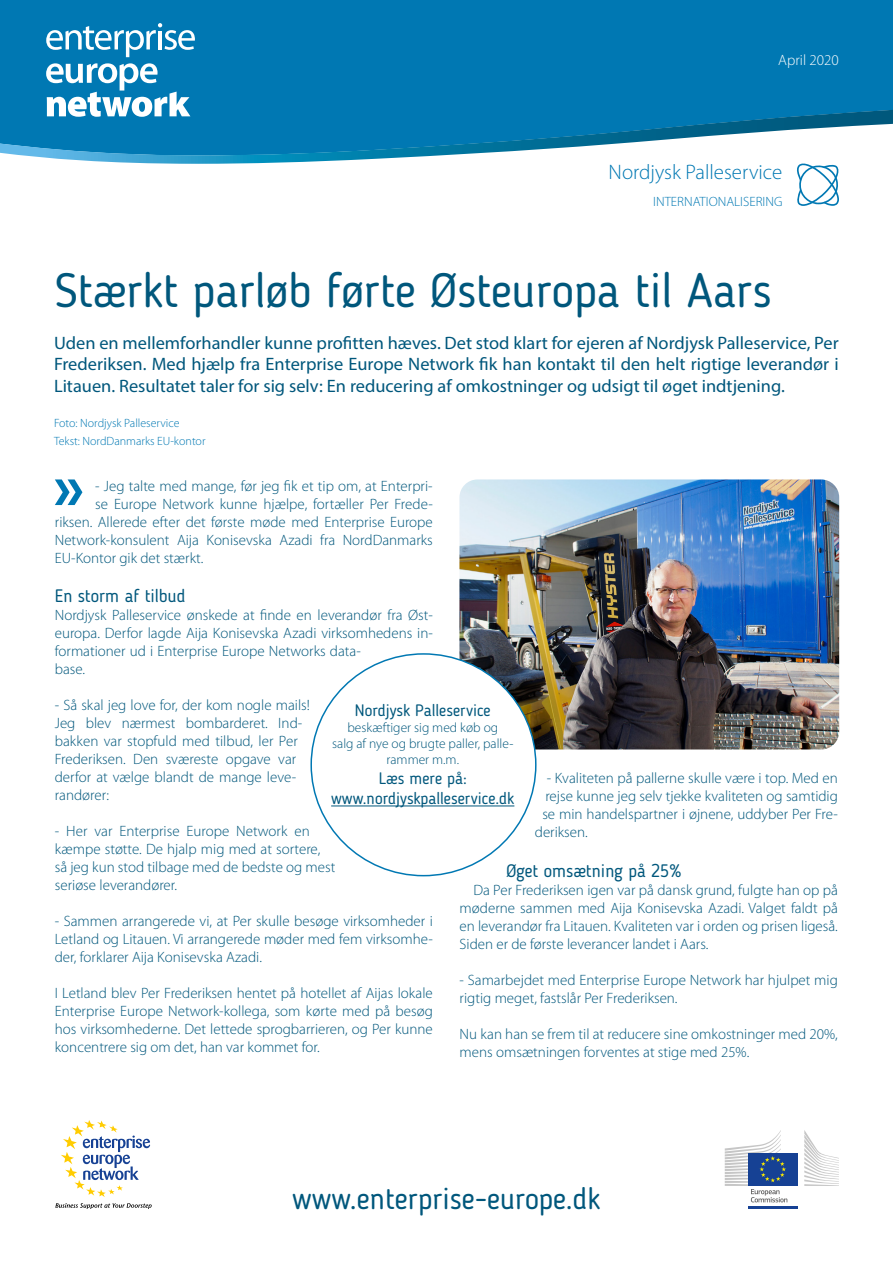
<style>
.page{position:relative;width:893px;height:1263px;background:#fff}
.page>*{position:absolute;margin:0;border:0;box-sizing:border-box;transform-origin:0 0}
.t1{font:48px "Blogger Sans";color:#00577c}
.t2{font:30px "Blogger Sans";color:#00577c}
.t3{font:300 21px "Myriad Pro";color:#0078b3}
.t4{font:18px/21.6px "Myriad Pro";color:#00577c;text-align:justify}
.t5{font:18px "Blogger Sans";color:#00577c}
.t6{font:16.5px/19.8px "Blogger Sans";color:#00577c;text-align:center}
.t7{font:300 15px/18px "Myriad Pro";color:#00577c}
.t8{font:300 15px "Myriad Pro";color:#fff}
.t9{font:300 13.5px/16.2px "Myriad Pro";color:#00577c;text-align:center}
.t10{font:300 13.5px "Myriad Pro";color:#0078b3}
.t11{font:300 12px/18px "Myriad Pro";color:#0078b3}
</style>
<div class="page">
<div style="left:0;top:0;width:893px;height:110px;background:#0078b3"></div>
<svg style="left:0;top:110px;width:893px;height:54px"></svg>
<svg style="left:46px;top:23px;width:149px;height:34px"></svg>
<svg style="left:46px;top:63px;width:144px;height:54px"></svg>
<svg style="left:61px;top:1120px;width:89px;height:77px"></svg>
<svg style="left:55px;top:1203px;width:97px;height:6px"></svg>
<div style="left:748px;top:1153px;width:49px;height:33px;background:#164194"></div>
<hr style="left:748px;top:1206px;width:49px;height:3px;background:#164194">
<svg style="left:804px;top:1130px;width:35px;height:56px"></svg>
<svg style="left:725px;top:1130px;width:62px;height:72px"></svg>
<svg style="left:55px;top:479px;width:27px;height:26px"></svg>
<svg style="left:797px;top:164px;width:42px;height:42px"></svg>
<img style="left:459px;top:479px;width:380px;height:270px">
<div style="left:311px;top:654px;width:225px;height:222px;background:#fff;border-radius:50%"></div>
<hr style="left:331px;top:806px;width:183px;height:1px;background:#00577c">
<p class="t8" style="left:778px;top:52px;width:62px">April 2020</p>
<h3 class="t3" style="left:609px;top:161px;width:175px">Nordjysk Palleservice</h3>
<p class="t10" style="left:653px;top:194px;width:131px">INTERNATIONALISERING</p>
<h1 class="t1" style="left:55px;top:262px;width:719px">Stærkt parløb førte Østeuropa til Aars</h1>
<p class="t4" style="left:54px;top:331px;width:786px">Uden en mellemforhandler kunne profitten hæves. Det stod klart for ejeren af Nordjysk Palleservice, Per Frederiksen. Med hjælp fra Enterprise Europe Network fik han kontakt til den helt rigtige leverandør i Litauen. Resultatet taler for sig selv: En reducering af omkostninger og udsigt til øget indtjening.</p>
<p class="t11" style="left:54px;top:414px;width:153px">Foto: Nordjysk Palleservice<br>Tekst: NordDanmarks EU-kontor</p>
<p class="t7" style="left:95px;top:477px;width:339px">- Jeg talte med mange, før jeg fik et tip om, at Enterpri-</p>
<p class="t7" style="left:95px;top:495px;width:339px">se Europe Network kunne hjælpe, fortæller Per Frede-</p>
<p class="t7" style="left:55px;top:513px;width:380px">riksen. Allerede efter det første møde med Enterprise Europe</p>
<p class="t7" style="left:55px;top:531px;width:380px">Network-konsulent Aija Konisevska Azadi fra NordDanmarks</p>
<p class="t7" style="left:55px;top:549px;width:150px">EU-Kontor gik det stærkt.</p>
<p class="t5" style="left:55px;top:585px;width:132px">En storm af tilbud</p>
<p class="t7" style="left:55px;top:607px;width:380px">Nordjysk Palleservice ønskede at finde en leverandør fra Øst&shy;europa. Derfor lagde Aija Konisevska Azadi virksomhedens in&shy;formationer ud i Enterprise Europe Networks data-<br>base.</p>
<p class="t7" style="left:55px;top:697px;width:257px">- Så skal jeg love for, der kom nogle mails!<br>Jeg blev nærmest bombarderet. Ind&shy;bakken var stopfuld med tilbud, ler Per Frederiksen. Den sværeste opgave var derfor at vælge blandt de mange leve&shy;randører:</p>
<p class="t7" style="left:55px;top:823px;width:282px">- Her var Enterprise Europe Network en kæmpe støtte. De hjalp mig med at sortere, så jeg kun stod tilbage med de bedste og mest seriøse leverandører.</p>
<p class="t7" style="left:55px;top:913px;width:380px;text-align:justify">- Sammen arrangerede vi, at Per skulle besøge virksomheder i Letland og Litauen. Vi arrangerede møder med fem virksomhe&shy;der, forklarer Aija Konisevska Azadi.</p>
<p class="t7" style="left:55px;top:985px;width:380px;text-align:justify">I Letland blev Per Frederiksen hentet på hotellet af Aijas lokale Enterprise Europe Network-kollega, som kørte med på besøg hos virksomhederne. Det lettede sprogbarrieren, og Per kunne koncentrere sig om det, han var kommet for.</p>
<p class="t6" style="left:355px;top:700px;width:137px">Nordjysk Palleservice</p>
<p class="t9" style="left:332px;top:719px;width:183px">beskæftiger sig med køb og<br>salg af nye og brugte paller, palle&shy;rammer m.m.</p>
<p class="t6" style="left:331px;top:768px;width:185px">Læs mere på: www.nordjyskpalleservice.dk</p>
<p class="t7" style="left:547px;top:769px;width:293px">- Kvaliteten på pallerne skulle være i top. Med en</p>
<p class="t7" style="left:545px;top:787px;width:294px">rejse kunne jeg selv tjekke kvaliteten og samtidig</p>
<p class="t7" style="left:542px;top:805px;width:297px">se min handelspartner i øjnene, uddyber Per Fre-</p>
<p class="t7" style="left:535px;top:823px;width:54px">deriksen.</p>
<p class="t5" style="left:506px;top:860px;width:177px">Øget omsætning på 25%</p>
<p class="t7" style="left:460px;top:881px;width:380px;text-align:justify;text-indent:14px">Da Per Frederiksen igen var på dansk grund, fulgte han op på møderne sammen med Aija Konisevska Azadi. Valget faldt på en leverandør fra Litauen. Kvaliteten var i orden og prisen ligeså.<br>Siden er de første leverancer landet i Aars.</p>
<p class="t7" style="left:460px;top:971px;width:380px">- Samarbejdet med Enterprise Europe Network har hjulpet mig rigtig meget, fastslår Per Frederiksen.</p>
<p class="t7" style="left:460px;top:1025px;width:380px">Nu kan han se frem til at reducere sine omkostninger med 20%, mens omsætningen forventes at stige med 25%.</p>
<h2 class="t2" style="left:292px;top:1181px;width:310px">www.enterprise-europe.dk</h2>
</div>
